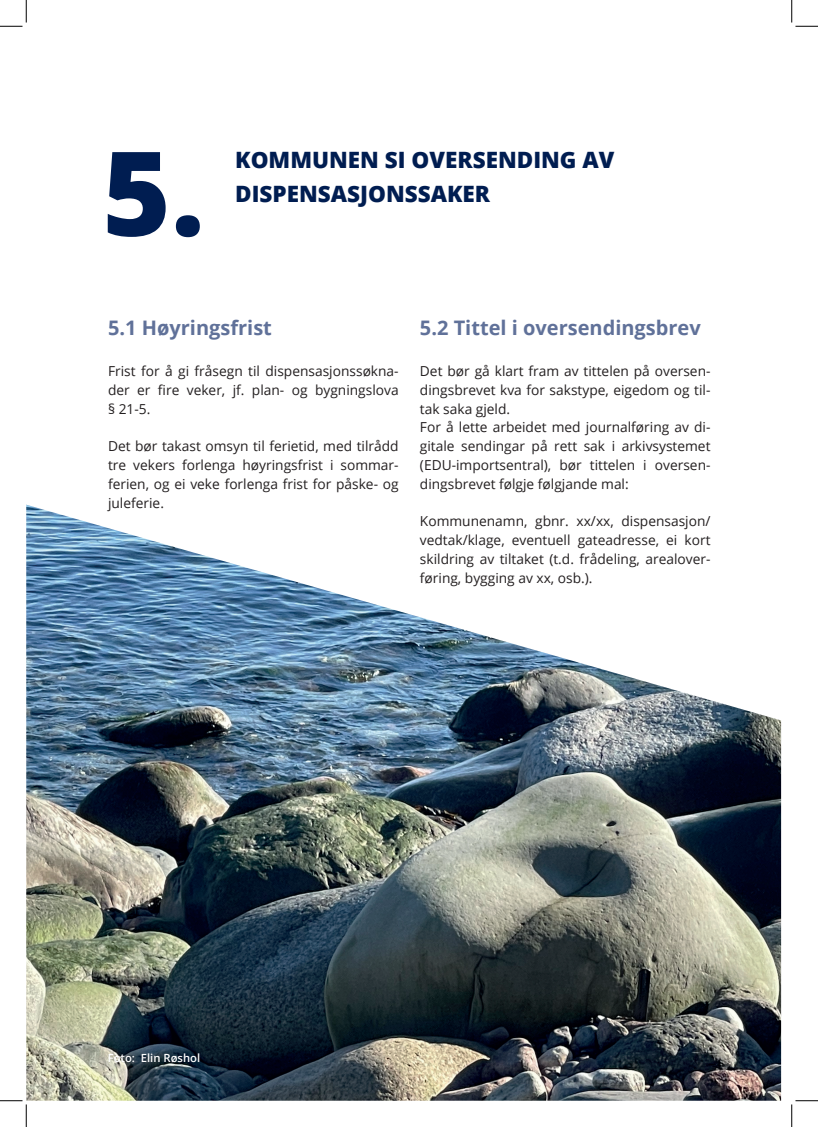
<style>
.page{position:relative;width:818px;height:1127px;background:#fff}
.page>*{position:absolute;margin:0;border:0;box-sizing:border-box;transform-origin:0 0}
.t1{font:800 117px "Open Sans";color:#001d51}
.t2{font:800 22.5px/33.8px "Open Sans";color:#001d51}
.t3{font:700 20px "Open Sans";color:#607199}
.t4{font:13.75px/18.8px "Open Sans";color:#231f20;text-align:justify}
.t5{font:600 11.25px "Open Sans";color:#fff}
</style>
<div class="page">
<img style="left:26px;top:504px;width:755px;height:596px">
<svg style="left:0;top:0;width:27px;height:27px"></svg>
<svg style="left:0;top:1100px;width:27px;height:26px"></svg>
<svg style="left:791px;top:0;width:27px;height:27px"></svg>
<svg style="left:791px;top:1100px;width:27px;height:26px"></svg>
<h1 class="t1" style="left:102px;top:104px;width:104px">5.</h1>
<h2 class="t2" style="left:235px;top:142px;width:381px">KOMMUNEN SI OVERSENDING AV<br>DISPENSASJONSSAKER</h2>
<h3 class="t3" style="left:108px;top:314px;width:165px">5.1 Høyringsfrist</h3>
<p class="t4" style="left:108px;top:361px;width:292px">Frist for å gi fråsegn til dispensasjonssøkna&shy;der er fire veker, jf. plan- og bygningslova § 21-5.</p>
<p class="t4" style="left:108px;top:436px;width:292px">Det bør takast omsyn til ferietid, med tilrådd tre vekers forlenga høyringsfrist i sommar&shy;ferien, og ei veke forlenga frist for påske- og juleferie.</p>
<h3 class="t3" style="left:420px;top:314px;width:282px">5.2 Tittel i oversendingsbrev</h3>
<p class="t4" style="left:420px;top:361px;width:292px;text-align:left">Det bør gå klart fram av tittelen på oversen&shy;dingsbrevet kva for sakstype, eigedom og til&shy;tak saka gjeld.<br>For å lette arbeidet med journalføring av di&shy;gitale sendingar på rett sak i arkivsystemet (EDU-importsentral), bør tittelen i oversen&shy;dingsbrevet følgje følgjande mal:</p>
<p class="t4" style="left:420px;top:511px;width:292px">Kommunenamn, gbnr. xx/xx, dispensasjon/ vedtak/klage, eventuell gateadresse, ei kort skildring av tiltaket (t.d. frådeling, arealover&shy;føring, bygging av xx, osb.).</p>
<p class="t5" style="left:108px;top:1050px;width:94px">Foto: Elin Røshol</p>
</div>
